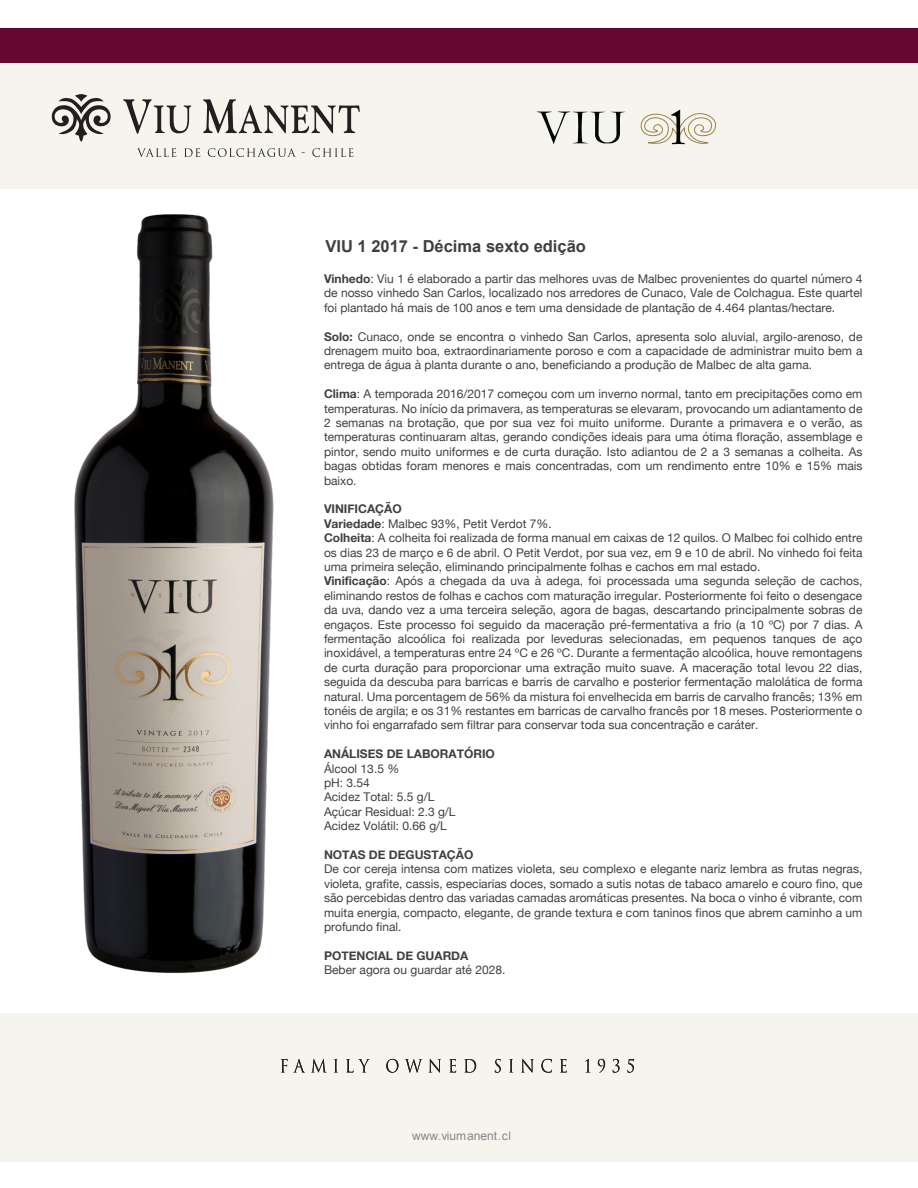
<style>
.page{position:relative;width:918px;height:1188px;background:#fff}
.page>*{position:absolute;margin:0;border:0;box-sizing:border-box;transform-origin:0 0}
.t1{font:700 16.5px "Arial";color:#413e43}
.t2{font:12px/14.4px "Helvetica Neue";color:#433e45;text-align:justify}
.t3{font:700 12px "Helvetica Neue";color:#433e45}
.t4{font:12px "Arial";color:#87868b}
.s1{font-weight:700}
</style>
<div class="page">
<img style="left:74px;top:214px;width:200px;height:759px">
<div style="left:0;top:28px;width:918px;height:36px;background:#650733"></div>
<div style="left:0;top:64px;width:918px;height:125px;background:#f6f5ed"></div>
<div style="left:0;top:1013px;width:918px;height:148px;background:#f6f5ed"></div>
<svg style="left:51px;top:94px;width:60px;height:48px"></svg>
<svg style="left:123px;top:99px;width:68px;height:35px"></svg>
<svg style="left:203px;top:99px;width:157px;height:34px"></svg>
<svg style="left:137px;top:148px;width:39px;height:9px"></svg>
<svg style="left:184px;top:148px;width:16px;height:9px"></svg>
<svg style="left:208px;top:148px;width:88px;height:9px"></svg>
<svg style="left:312px;top:148px;width:41px;height:9px"></svg>
<svg style="left:281px;top:1059px;width:23px;height:13px"></svg>
<svg style="left:312px;top:1059px;width:14px;height:13px"></svg>
<svg style="left:334px;top:1059px;width:4px;height:13px"></svg>
<svg style="left:346px;top:1059px;width:24px;height:14px"></svg>
<svg style="left:386px;top:1059px;width:12px;height:14px"></svg>
<svg style="left:405px;top:1059px;width:17px;height:14px"></svg>
<svg style="left:429px;top:1059px;width:12px;height:14px"></svg>
<svg style="left:449px;top:1059px;width:7px;height:14px"></svg>
<svg style="left:464px;top:1059px;width:12px;height:14px"></svg>
<svg style="left:495px;top:1059px;width:6px;height:14px"></svg>
<svg style="left:509px;top:1059px;width:4px;height:13px"></svg>
<svg style="left:521px;top:1059px;width:13px;height:14px"></svg>
<svg style="left:541px;top:1059px;width:11px;height:14px"></svg>
<svg style="left:560px;top:1059px;width:7px;height:14px"></svg>
<svg style="left:585px;top:1059px;width:4px;height:13px"></svg>
<svg style="left:598px;top:1059px;width:7px;height:14px"></svg>
<svg style="left:613px;top:1059px;width:7px;height:14px"></svg>
<svg style="left:628px;top:1059px;width:6px;height:14px"></svg>
<svg style="left:537px;top:112px;width:88px;height:32px"></svg>
<svg style="left:640px;top:110px;width:77px;height:35px"></svg>
<h1 class="t1" style="left:326px;top:236px;width:262px">VIU 1 2017 - Décima sexto edição</h1>
<p class="t2" style="left:324px;top:272px;width:540px"><span class="s1">Vinhedo</span>: Viu 1 é elaborado a partir das melhores uvas de Malbec provenientes do quartel número 4 de nosso vinhedo San Carlos, localizado nos arredores de Cunaco, Vale de Colchagua. Este quartel foi plantado há mais de 100 anos e tem uma densidade de plantação de 4.464 plantas/hectare.</p>
<p class="t2" style="left:324px;top:330px;width:540px"><span class="s1">Solo:</span> Cunaco, onde se encontra o vinhedo San Carlos, apresenta solo aluvial, argilo-arenoso, de drenagem muito boa, extraordinariamente poroso e com a capacidade de administrar muito bem a entrega de água à planta durante o ano, beneficiando a produção de Malbec de alta gama.</p>
<p class="t2" style="left:324px;top:387px;width:540px"><span class="s1">Clima</span>: A temporada 2016/2017 começou com um inverno normal, tanto em precipitações como em temperaturas. No início da primavera, as temperaturas se elevaram, provocando um adiantamento de 2 semanas na brotação, que por sua vez foi muito uniforme. Durante a primavera e o verão, as temperaturas continuaram altas, gerando condições ideais para uma ótima floração, assemblage e pintor, sendo muito uniformes e de curta duração. Isto adiantou de 2 a 3 semanas a colheita. As bagas obtidas foram menores e mais concentradas, com um rendimento entre 10% e 15% mais baixo.</p>
<p class="t2" style="left:324px;top:503px;width:540px;text-align:left"><span class="s1">VINIFICAÇÃO<br> Variedade</span>: Malbec 93%, Petit Verdot 7%.<br><span class="s1">Colheita</span>: A colheita foi realizada de forma manual em caixas de 12 quilos. O Malbec foi colhido entre os dias 23 de março e 6 de abril. O Petit Verdot, por sua vez, em 9 e 10 de abril. No vinhedo foi feita uma primeira seleção, eliminando principalmente folhas e cachos em mal estado.<br><span class="s1">Vinificação</span>: Após a chegada da uva à adega, foi processada uma segunda seleção de cachos, eliminando restos de folhas e cachos com maturação irregular. Posteriormente foi feito o desengace da uva, dando vez a uma terceira seleção, agora de bagas, descartando principalmente sobras de engaços. Este processo foi seguido da maceração pré-fermentativa a frio (a 10 ºC) por 7 dias. A fermentação alcoólica foi realizada por leveduras selecionadas, em pequenos tanques de aço inoxidável, a temperaturas entre 24 ºC e 26 ºC. Durante a fermentação alcoólica, houve remontagens de curta duração para proporcionar uma extração muito suave. A maceração total levou 22 dias, seguida da descuba para barricas e barris de carvalho e posterior fermentação malolática de forma natural. Uma porcentagem de 56% da mistura foi envelhecida em barris de carvalho francês; 13% em tonéis de argila; e os 31% restantes em barricas de carvalho francês por 18 meses. Posteriormente o vinho foi engarrafado sem filtrar para conservar toda sua concentração e caráter.</p>
<p class="t3" style="left:324px;top:745px;width:172px">ANÁLISES DE LABORATÓRIO</p>
<p class="t2" style="left:324px;top:762px;width:133px;text-align:left">Álcool 13.5 %  <br>pH: 3.54  <br>Acidez Total: 5.5 g/L<br>Açúcar Residual: 2.3 g/L<br>Acidez Volátil: 0.66 g/L</p>
<p class="t3" style="left:324px;top:845px;width:151px">NOTAS DE DEGUSTAÇÃO</p>
<p class="t2" style="left:324px;top:863px;width:540px">De cor cereja intensa com matizes violeta, seu complexo e elegante nariz lembra as frutas negras, violeta, grafite, cassis, especiarias doces, somado a sutis notas de tabaco amarelo e couro fino, que são percebidas dentro das variadas camadas aromáticas presentes. Na boca o vinho é vibrante, com muita energia, compacto, elegante, de grande textura e com taninos finos que abrem caminho a um profundo final.</p>
<p class="t3" style="left:324px;top:946px;width:146px">POTENCIAL DE GUARDA</p>
<p class="t2" style="left:324px;top:963px;width:183px">Beber agora ou guardar até 2028.</p>
<p class="t4" style="left:412px;top:1128px;width:101px">www.viumanent.cl</p>
</div>
